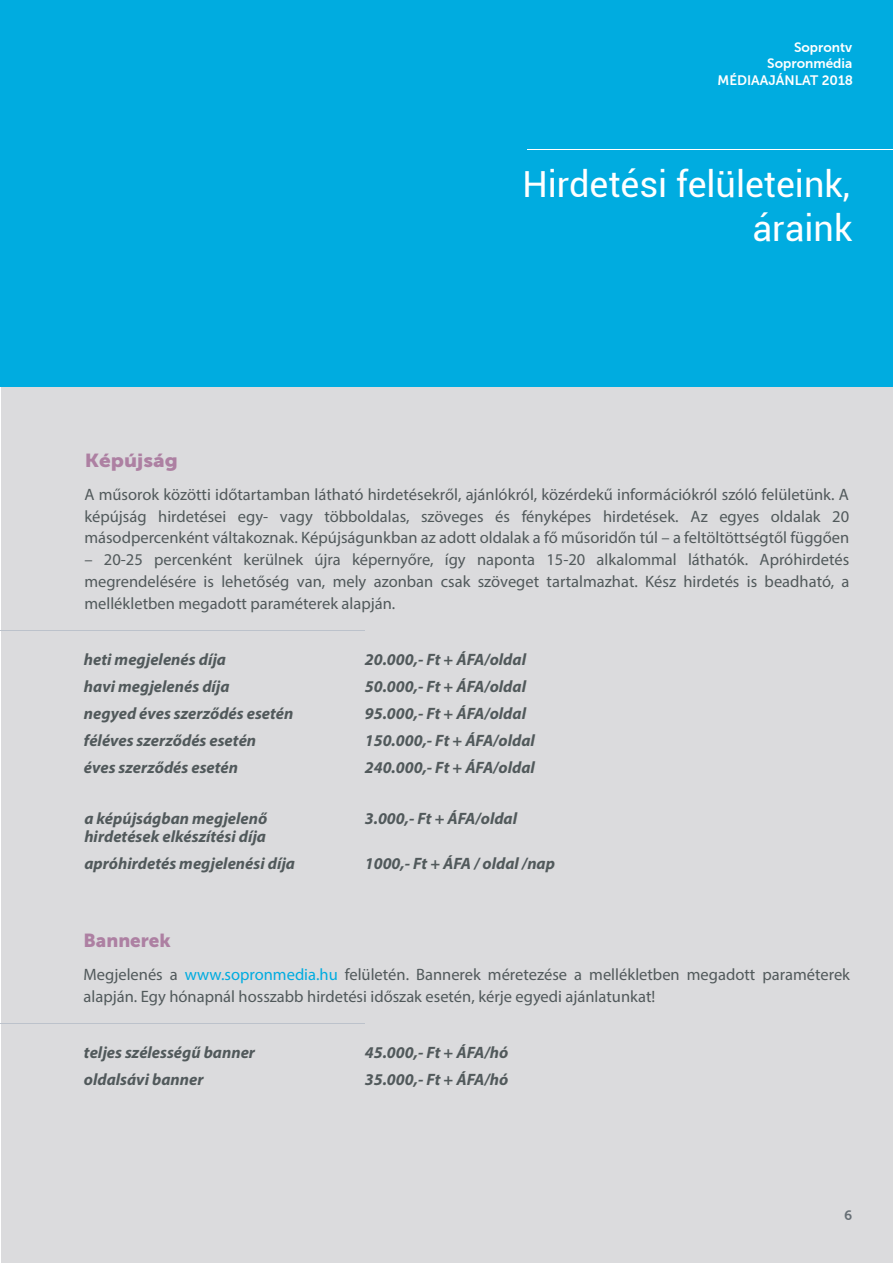
<style>
.page{position:relative;width:893px;height:1263px;background:#fff}
.page>*{position:absolute;margin:0;border:0;box-sizing:border-box;transform-origin:0 0}
.t1{font:36px/43.2px "Roboto";color:#fff;text-align:right}
.t2{font:18.75px "Museo Sans 900";color:#ad80a2;scale:1.11 1}
.t3{font:18.75px "Museo Sans 900";color:#ad80a2}
.t4{font:16.5px/21.8px "Myriad Pro";color:#51595b;text-align:justify}
.t5{font:italic 700 16.5px/27px "Myriad Pro";color:#51595b}
.t6{font:13.5px/16.2px "Museo Sans 700";color:#fff;text-align:right}
.t7{font:13.5px "Museo Sans 700";color:#676f75}
.s1{color:#00ace0}
</style>
<div class="page">
<div style="left:1px;top:387px;width:891px;height:876px;background:#dbdbdd"></div>
<hr style="left:1px;top:630px;width:364px;height:1px;background:#bcc2cb">
<hr style="left:1px;top:1023px;width:364px;height:1px;background:#bcc2cb">
<div style="left:1px;top:0;width:892px;height:387px;background:#00ace0"></div>
<hr style="left:527px;top:149px;width:365px;height:1px;background:#fff">
<p class="t6" style="left:717px;top:39px;width:137px">Soprontv<br>Sopronmédia<br>MÉDIAAJÁNLAT 2018</p>
<p class="t2" style="left:85px;top:450px;width:85px">Képújság</p>
<h1 class="t1" style="left:522px;top:162px;width:332px">Hirdetési felületeink, áraink</h1>
<p class="t4" style="left:84px;top:483px;width:766px">A műsorok közötti időtartamban látható hirdetésekről, ajánlókról, közérdekű információkról szóló felületünk. A képújság hirdetései egy- vagy többoldalas, szöveges és fényképes hirdetések. Az egyes oldalak 20 másodpercenként váltakoznak. Képújságunkban az adott oldalak a fő műsoridőn túl – a feltöltöttségtől függően</p>
<p class="t4" style="left:84px;top:548px;width:766px">– 20-25 percenként kerülnek újra képernyőre, így naponta 15-20 alkalommal láthatók. Apróhirdetés megrendelésére is lehetőség van, mely azonban csak szöveget tartalmazhat. Kész hirdetés is beadható, a mellékletben megadott paraméterek alapján.</p>
<p class="t5" style="left:84px;top:646px;width:211px">heti megjelenés díja<br>havi megjelenés díja<br>negyed éves szerződés esetén féléves szerződés esetén<br>éves szerződés esetén</p>
<p class="t5" style="left:365px;top:646px;width:172px">20.000,- Ft + ÁFA/oldal<br>50.000,- Ft + ÁFA/oldal<br>95.000,- Ft + ÁFA/oldal<br>150.000,- Ft + ÁFA/oldal<br>240.000,- Ft + ÁFA/oldal</p>
<p class="t5" style="left:84px;top:809px;width:184px;line-height:18px">a képújságban megjelenő hirdetések elkészítési díja</p>
<p class="t5" style="left:84px;top:849px;width:212px">apróhirdetés megjelenési díja</p>
<p class="t5" style="left:365px;top:805px;width:154px">3.000,- Ft + ÁFA/oldal</p>
<p class="t5" style="left:365px;top:849px;width:192px">1000,- Ft + ÁFA / oldal /nap</p>
<p class="t3" style="left:84px;top:930px;width:89px">Bannerek</p>
<p class="t4" style="left:84px;top:963px;width:768px">Megjelenés a <span class="s1">www.sopronmedia.hu</span> felületén. Bannerek méretezése a mellékletben megadott paraméterek alapján. Egy hónapnál hosszabb hirdetési időszak esetén, kérje egyedi ajánlatunkat!</p>
<p class="t5" style="left:84px;top:1038px;width:173px">teljes szélességű banner oldalsávi banner</p>
<p class="t5" style="left:365px;top:1038px;width:145px">45.000,- Ft + ÁFA/hó<br>35.000,- Ft + ÁFA/hó</p>
<p class="t7" style="left:844px;top:1208px;width:10px">6</p>
</div>
